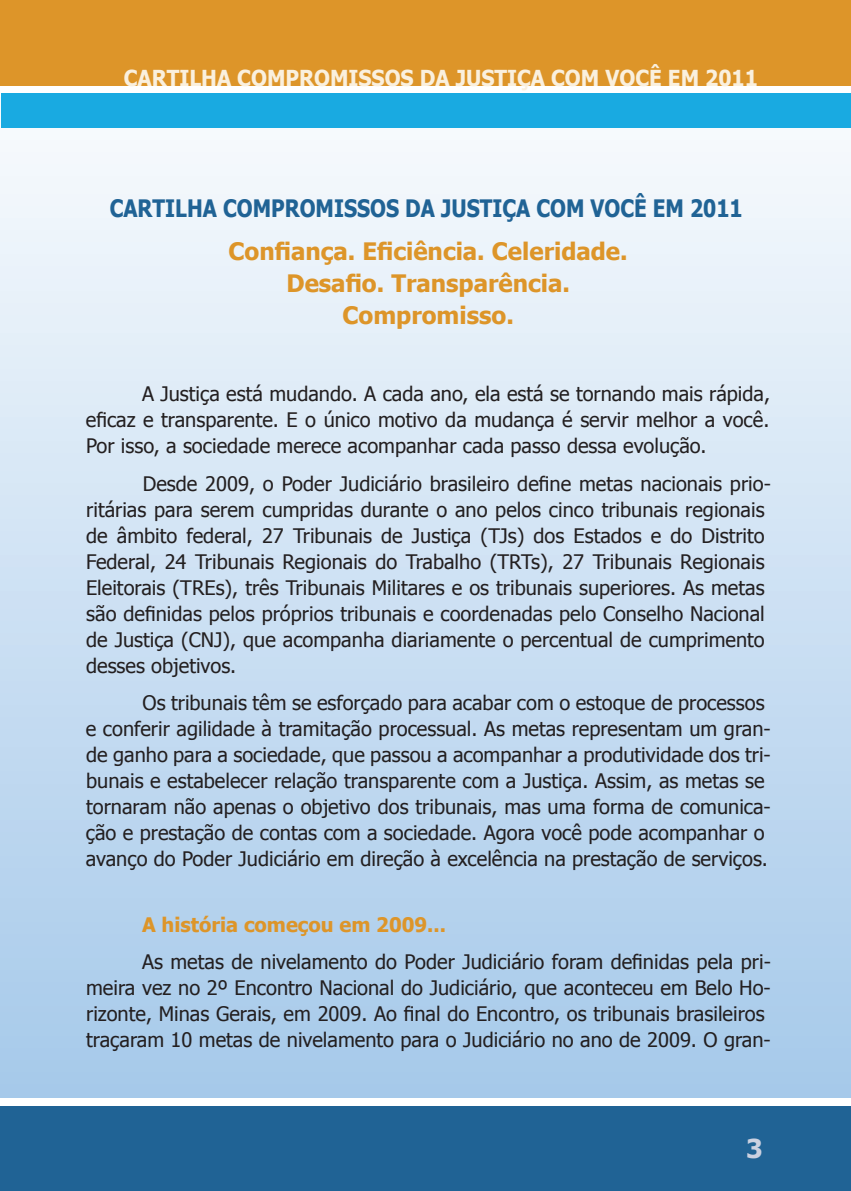
<style>
.page{position:relative;width:851px;height:1191px;background:#fff}
.page>*{position:absolute;margin:0;border:0;box-sizing:border-box;transform-origin:0 0}
.t1{font:700 26px "Tahoma";color:#cbd1e1}
.t2{font:700 24px/32px "Tahoma";color:#dd9529;text-align:center}
.t3{font:700 24px "Tahoma";color:#206395;scale:.86 1}
.t4{font:700 22px "Tahoma";color:#faf0de;scale:.94 1}
.t5{font:20px/26px "Tahoma";color:#231f20}
.t6{font:700 20px "Tahoma";color:#dd9529}
</style>
<div class="page">
<hr style="left:0;top:93px;width:1px;height:35px;background:#19aae1">
<div style="left:0;top:1106px;width:850px;height:85px;background:#206395"></div>
<div style="left:0;top:0;width:850px;height:86px;background:#dd9529"></div>
<div style="left:0;top:97px;width:850px;height:1000px;background:linear-gradient(to bottom,#f8fbfd,#a5c8ea)"></div>
<div style="left:1px;top:93px;width:849px;height:35px;background:#19aae1"></div>
<p class="t4" style="left:124px;top:63px;width:676px">CARTILHA COMPROMISSOS DA JUSTIÇA COM VOCÊ EM 2011</p>
<p class="t3" style="left:110px;top:191px;width:737px">CARTILHA COMPROMISSOS DA JUSTIÇA COM VOCÊ EM 2011</p>
<p class="t2" style="left:228px;top:234px;width:400px">Confiança. Eficiência. Celeridade.<br>Desafio. Transparência.<br>Compromisso.</p>
<p class="t5" style="left:86px;top:380px;width:685px;text-align:justify;text-indent:56px">A Justiça está mudando. A cada ano, ela está se tornando mais rápida, eficaz e transparente. E o único motivo da mudança é servir melhor a você.<br>Por isso, a sociedade merece acompanhar cada passo dessa evolução.</p>
<p class="t5" style="left:86px;top:469px;width:686px;text-indent:57px">Desde 2009, o Poder Judiciário brasileiro define metas nacionais prio&shy;ritárias para serem cumpridas durante o ano pelos cinco tribunais regionais de âmbito federal, 27 Tribunais de Justiça (TJs) dos Estados e do Distrito Federal, 24 Tribunais Regionais do Trabalho (TRTs), 27 Tribunais Regionais Eleitorais (TREs), três Tribunais Militares e os tribunais superiores. As metas são definidas pelos próprios tribunais e coordenadas pelo Conselho Nacional de Justiça (CNJ), que acompanha diariamente o percentual de cumprimento desses objetivos.</p>
<p class="t5" style="left:86px;top:689px;width:686px;text-indent:57px">Os tribunais têm se esforçado para acabar com o estoque de processos e conferir agilidade à tramitação processual. As metas representam um gran&shy;de ganho para a sociedade, que passou a acompanhar a produtividade dos tri&shy;bunais e estabelecer relação transparente com a Justiça. Assim, as metas se tornaram não apenas o objetivo dos tribunais, mas uma forma de comunica&shy;ção e prestação de contas com a sociedade. Agora você pode acompanhar o avanço do Poder Judiciário em direção à excelência na prestação de serviços.</p>
<p class="t6" style="left:142px;top:910px;width:305px">A história começou em 2009...</p>
<p class="t5" style="left:86px;top:948px;width:686px;text-indent:56px">As metas de nivelamento do Poder Judiciário foram definidas pela pri&shy;meira vez no 2º Encontro Nacional do Judiciário, que aconteceu em Belo Ho&shy;rizonte, Minas Gerais, em 2009. Ao final do Encontro, os tribunais brasileiros traçaram 10 metas de nivelamento para o Judiciário no ano de 2009. O gran-</p>
<h1 class="t1" style="left:746px;top:1130px;width:18px">3</h1>
</div>
